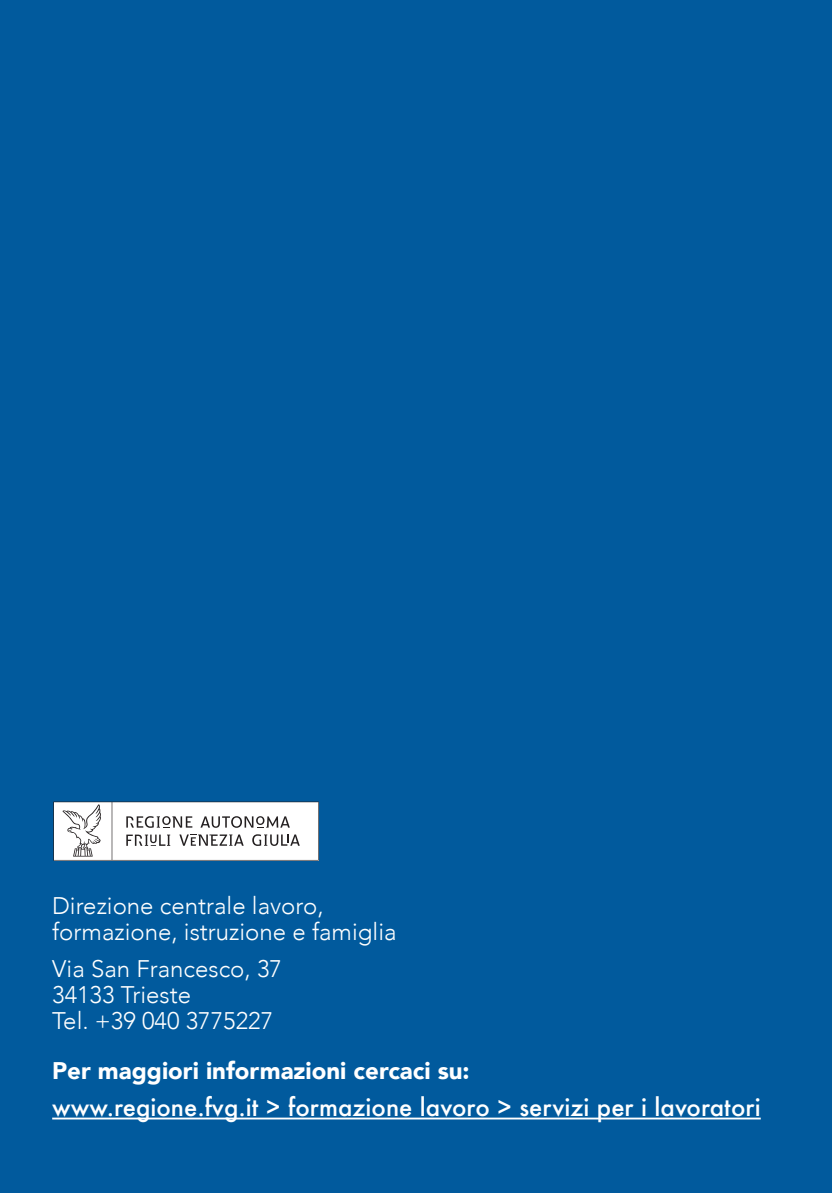
<style>
.page{position:relative;width:832px;height:1193px;background:#015a9d}
.page>*{position:absolute;margin:0;border:0;box-sizing:border-box;transform-origin:0 0}
.t1{font:300 24px/26px "Avenir";color:#fff}
.t2{font:500 24px "Futura";color:#fff}
.t3{font:900 24px "Avenir";color:#fff}
</style>
<div class="page">
<svg style="left:53px;top:801px;width:266px;height:59px;background:#e2e2e3"></svg>
<hr style="left:52px;top:1117px;width:708px;height:2px;background:#fff">
<p class="t1" style="left:52px;top:892px;width:346px">Direzione centrale lavoro, formazione, istruzione e famiglia</p>
<p class="t1" style="left:52px;top:956px;width:231px">Via San Francesco, 37<br>34133 Trieste<br>Tel. +39 040 3775227</p>
<p class="t3" style="left:52px;top:1050px;width:419px">Per maggiori informazioni cercaci su:</p>
<p class="t2" style="left:52px;top:1091px;width:710px">www.regione.fvg.it &gt; formazione lavoro &gt; servizi per i lavoratori</p>
</div>
